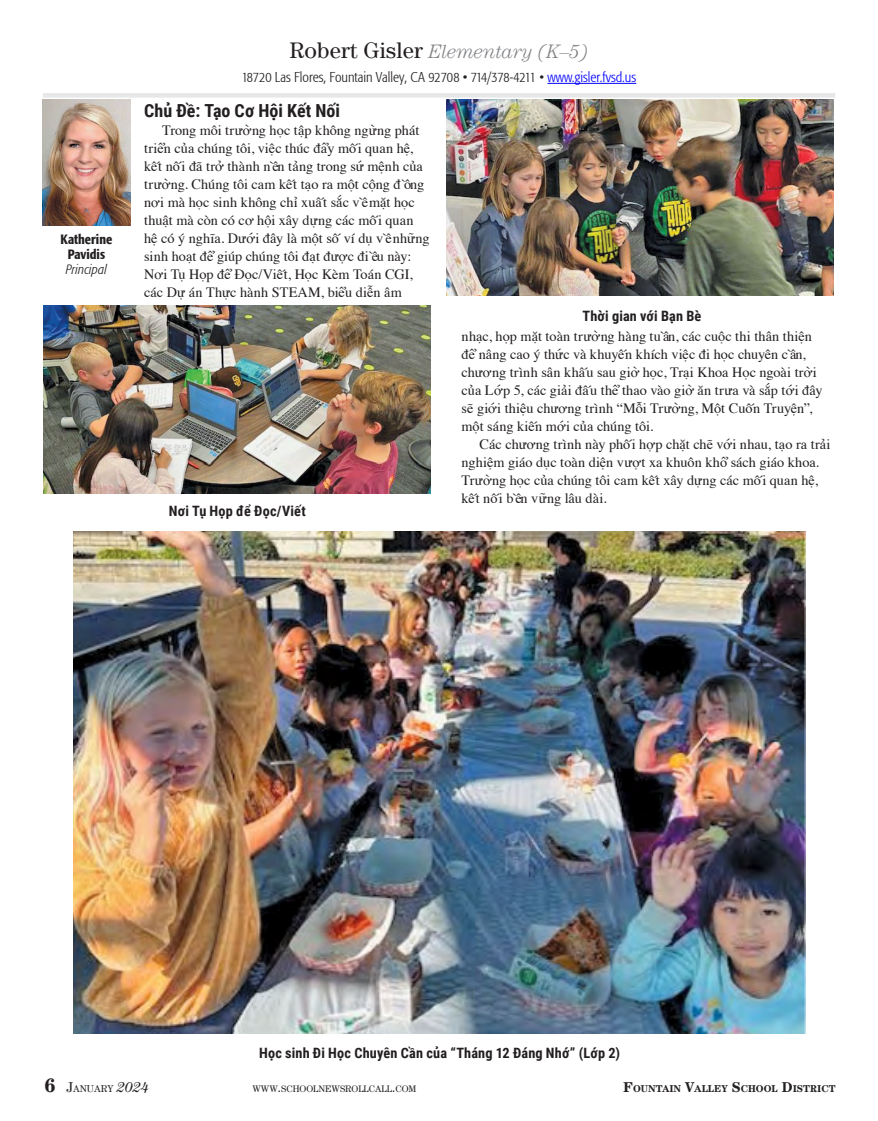
<style>
.page{position:relative;width:878px;height:1121px;background:#fff}
.page>*{position:absolute;margin:0;border:0;box-sizing:border-box;transform-origin:0 0}
.t1{font:italic 300 19.5px "Century LT";letter-spacing:-.005em;color:#808285}
.t2{font:700 18px "Roboto Condensed";color:#231f20}
.t3{font:14.25px/18px "Times";color:#231f20}
.t4{font:700 14.25px "Roboto Condensed";letter-spacing:.015em;color:#231f20}
.t5{font:300 condensed 14.25px "Formata";color:#231f20}
.t6{font:500 condensed 13.5px/15px "Formata";color:#231f20;text-align:center}
.t7{font:italic 300 condensed 13.5px "Formata";letter-spacing:.005em;color:#231f20}
.t8{font:700 10.05px "Century LT";color:#231f20}
.t9{font:10.05px "Century LT";color:#231f20}
.t10{font:9.45px "Century LT";color:#231f20}
.s1{font-weight:400;font-style:normal;font-size:22.5px;color:#231f20}
.s2{color:#00f}
.s3{font-weight:700;font-size:19.5px}
.s4{font-size:14.25px}
.s5{font-style:italic;font-size:14.25px}
.s6{font-size:13.5px}
</style>
<div class="page">
<img style="left:42px;top:100px;width:89px;height:126px">
<div style="left:43px;top:93px;width:792px;height:5px;background:#e6e7e8"></div>
<hr style="left:547px;top:83px;width:89px;height:1px;background:#00f">
<img style="left:74px;top:531px;width:731px;height:503px">
<img style="left:44px;top:305px;width:386px;height:189px">
<img style="left:447px;top:100px;width:386px;height:196px">
<p class="t6" style="left:60px;top:231px;width:53px">Katherine<br>Pavidis</p>
<p class="t7" style="left:66px;top:261px;width:42px">Principal</p>
<h1 class="t1" style="left:289px;top:41px;width:300px"><span class="s1">Robert Gisler</span> Elementary (K–5)</h1>
<p class="t5" style="left:242px;top:69px;width:396px">18720 Las Flores, Fountain Valley, CA 92708 • 714/378-4211 • <span class="s2">www.gisler.fvsd.us</span></p>
<p class="t2" style="left:144px;top:98px;width:197px">Chủ Đề: Tạo Cơ Hội Kết Nối</p>
<p class="t3" style="left:144px;top:120px;width:287px;text-indent:18px">Trong môi trường học tập không ngừng phát triển của chúng tôi, việc thúc đẩy mối quan hệ, kết nối đã trở thành nền tảng trong sứ mệnh của trường. Chúng tôi cam kết tạo ra một cộng đồng nơi mà học sinh không chỉ xuất sắc về mặt học thuật mà còn có cơ hội xây dựng các mối quan hệ có ý nghĩa. Dưới đây là một số ví dụ về những sinh hoạt để giúp chúng tôi đạt được điều này:<br>Nơi Tụ Họp để Đọc/Viết, Học Kèm Toán CGI, các Dự án Thực hành STEAM, biểu diễn âm</p>
<p class="t4" style="left:169px;top:501px;width:138px">Nơi Tụ Họp để Đọc/Viết</p>
<p class="t4" style="left:582px;top:305px;width:120px">Thời gian với Bạn Bè</p>
<p class="t3" style="left:461px;top:326px;width:362px">nhạc, họp mặt toàn trường hàng tuần, các cuộc thi thân thiện để nâng cao ý thức và khuyến khích việc đi học chuyên cần, chương trình sân khấu sau giờ học, Trại Khoa Học ngoài trời của Lớp 5, các giải đấu thể thao vào giờ ăn trưa và sắp tới đây sẽ giới thiệu chương trình “Mỗi Trường, Một Cuốn Truyện”, một sáng kiến mới của chúng tôi.</p>
<p class="t3" style="left:461px;top:434px;width:370px;text-indent:18px">Các chương trình này phối hợp chặt chẽ với nhau, tạo ra trải nghiệm giáo dục toàn diện vượt xa khuôn khổ sách giáo khoa.<br>Trường học của chúng tôi cam kết xây dựng các mối quan hệ, kết nối bền vững lâu dài.</p>
<p class="t4" style="left:259px;top:1043px;width:362px">Học sinh Đi Học Chuyên Cần của “Tháng 12 Đáng Nhớ” (Lớp 2)</p>
<p class="t9" style="left:44px;top:1082px;width:106px"><span class="s3">6</span> <span class="s4">J</span>ANUARY <span class="s5">2024</span></p>
<p class="t10" style="left:252px;top:1082px;width:165px">WWW<span class="s6">.</span>SCHOOLNEWSROLLCALL<span class="s6">.</span>COM</p>
<p class="t8" style="left:623px;top:1082px;width:213px"><span class="s4">F</span>OUNTAIN <span class="s4">V</span>ALLEY <span class="s4">S</span>CHOOL <span class="s4">D</span>ISTRICT</p>
</div>
